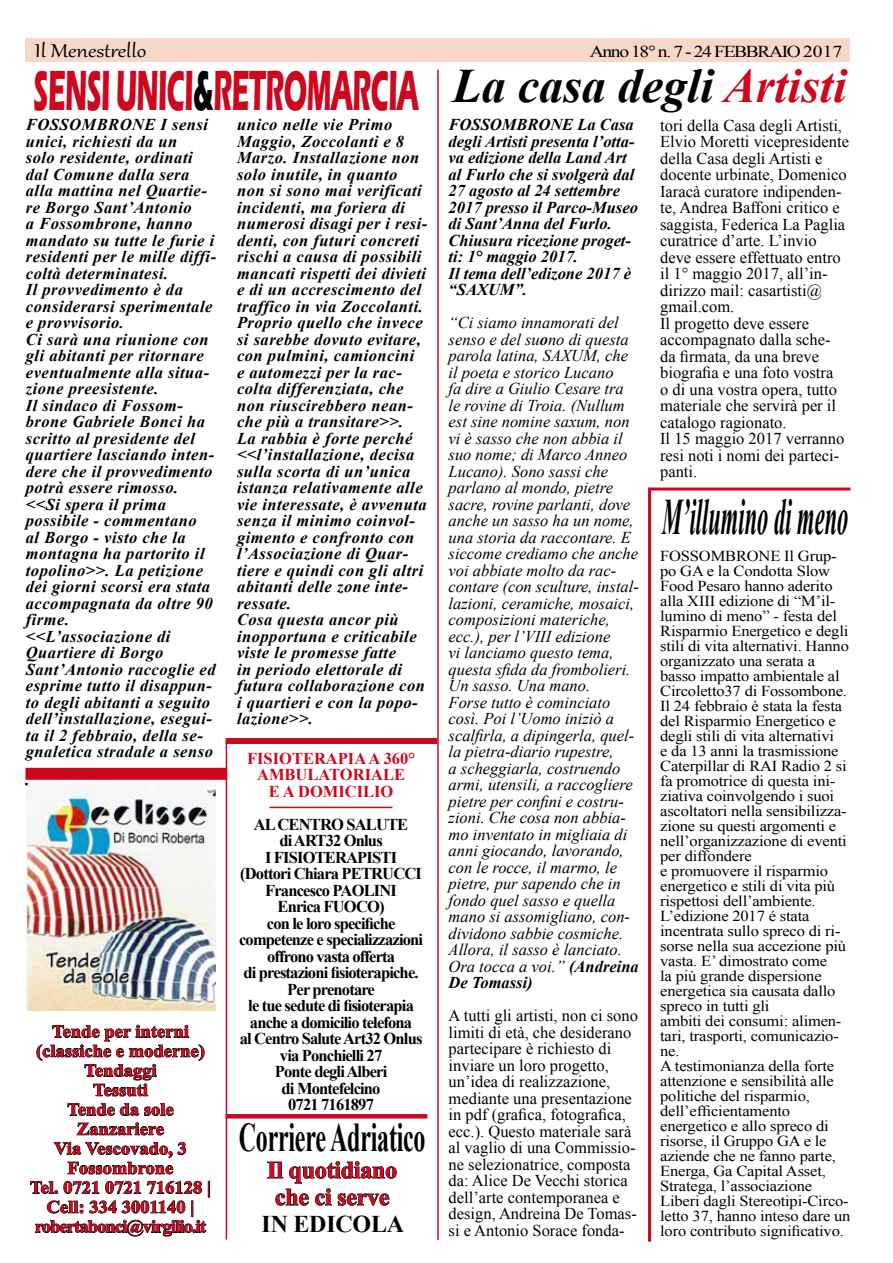
<style>
.page{position:relative;width:893px;height:1263px;background:#fff}
.page>*{position:absolute;margin:0;border:0;box-sizing:border-box;transform-origin:0 0}
.t1{font:700 58.35px "Eras ITC";letter-spacing:-.02em;color:#cd071e;scale:.46 1}
.t2{font:italic 700 51px "Times New Roman";color:#000;scale:.44 1}
.t3{font:italic 700 48px "Times New Roman";color:#000}
.t4{font:700 40.8px "Times New Roman";letter-spacing:-.01em;color:#000;scale:.59 1}
.t5{font:700 24px/27px "Times New Roman";letter-spacing:-.01em;color:#cd071e;text-align:center}
.t6{font:700 24px "Times New Roman";letter-spacing:-.01em;color:#000}
.t7{font:22.95px "Gabriola";color:#000;scale:1.18 1}
.t8{font:700 17.7px/19.5px "Times New Roman";color:#cd071e;text-align:center;scale:1.05 1}
.t9{font:16.65px "Times New Roman";letter-spacing:-.07em;color:#000;scale:1.18 1}
.t10{font:italic 700 16.5px/16.5px "Times New Roman";letter-spacing:.03em;color:#000}
.t11{font:italic 16.5px/16.5px "Times New Roman";color:#000}
.t12{font:16.5px/16.5px "Times New Roman";color:#000}
.t13{font:700 16.5px/16.5px "Times New Roman";letter-spacing:-.05em;color:#000;text-align:center}
.t14{font:italic 700 16.5px/16.5px "Times New Roman";color:#000}
.t15{font:700 16.5px/16.5px "Times New Roman";color:#cd071e;text-align:center}
.t16{font:15.15px/15px "Times New Roman";letter-spacing:-.01em;color:#000;scale:1.09 1}
.s1{color:#000}
.s2{color:#cd071e}
.s3{font-weight:700}
</style>
<div class="page">
<hr style="left:226px;top:1114px;width:201px;height:4px;background:#cd071e">
<svg style="left:36px;top:1024px;width:169px;height:73px"></svg>
<svg style="left:67px;top:1103px;width:107px;height:13px"></svg>
<svg style="left:30px;top:1122px;width:180px;height:115px"></svg>
<div style="left:26px;top:38px;width:824px;height:24px;background:#f6d7c8"></div>
<img style="left:26px;top:784px;width:189px;height:226px">
<div style="left:26px;top:768px;width:201px;height:12px;background:#cd071e"></div>
<hr style="left:226px;top:740px;width:1px;height:499px;background:#cd071e">
<svg style="left:267px;top:1161px;width:130px;height:45px"></svg>
<hr style="left:437px;top:70px;width:2px;height:1170px;background:#cd071e">
<div style="left:226px;top:738px;width:211px;height:6px;background:#cd071e"></div>
<hr style="left:269px;top:807px;width:123px;height:1px;background:#cd071e">
<hr style="left:649px;top:487px;width:201px;height:3px;background:#cd071e">
<hr style="left:648px;top:487px;width:3px;height:755px;background:#cd071e">
<h3 class="t7" style="left:35px;top:35px;width:96px">Il Menestrello</h3>
<p class="t9" style="left:590px;top:40px;width:215px">Anno 18° n. 7 - 24 FEBBRAIO 2017</p>
<h1 class="t1" style="left:34px;top:57px;width:840px">SENSI UNICI<span class="s1">&amp;</span>RETROMARCIA</h1>
<h3 class="t3" style="left:452px;top:53px;width:396px">La casa degli <span class="s2">Artisti</span></h3>
<p class="t10" style="left:26px;top:116px;width:192px">FOSSOMBRONE I sensi unici, richiesti da un<br>solo residente, ordinati dal Comune dalla sera alla mattina nel Quartie&shy;re Borgo Sant’Antonio<br>a Fossombrone, hanno mandato su tutte le furie i residenti per le mille diffi&shy;coltà determinatesi.<br>Il provvedimento è da considerarsi sperimentale e provvisorio.<br>Ci sarà una riunione con gli abitanti per ritornare eventualmente alla situa&shy;zione preesistente.<br>Il sindaco di Fossom&shy;brone Gabriele Bonci ha scritto al presidente del quartiere lasciando inten&shy;dere che il provvedimento potrà essere rimosso. &lt;&lt;Si spera il prima possibile - commentano<br>al Borgo - visto che la montagna ha partorito il topolino&gt;&gt;. La petizione dei giorni scorsi era stata accompagnata da oltre 90 firme.<br>&lt;&lt;L’associazione di<br>Quartiere di Borgo<br>Sant’Antonio raccoglie ed esprime tutto il disappun&shy;to degli abitanti a seguito dell’installazione, esegui&shy;ta il 2 febbraio, della se&shy;gnaletica stradale a senso</p>
<p class="t8" style="left:30px;top:1021px;width:174px">Tende per interni (classiche e moderne)<br>Tendaggi<br>Tessuti<br>Tende da sole<br>Zanzariere<br>Via Vescovado, 3<br>Fossombrone<br>Tel. 0721 0721 716128 |<br>Cell: 334 3001140 | robertabonci@virgilio.it</p>
<p class="t10" style="left:237px;top:116px;width:192px">unico nelle vie Primo<br>Maggio, Zoccolanti e 8<br>Marzo. Installazione non solo inutile, in quanto non si sono mai verificati incidenti, ma foriera di numerosi disagi per i resi&shy;denti, con futuri concreti rischi a causa di possibili mancati rispetti dei divieti e di un accrescimento del traffico in via Zoccolanti.<br>Proprio quello che invece si sarebbe dovuto evitare, con pulmini, camioncini<br>e automezzi per la rac&shy;colta differenziata, che non riuscirebbero nean&shy;che più a transitare&gt;&gt;.<br>La rabbia è forte perché &lt;&lt;l’installazione, decisa sulla scorta di un’unica istanza relativamente alle vie interessate, è avvenuta senza il minimo coinvol&shy;gimento e confronto con l’Associazione di Quar&shy;tiere e quindi con gli altri abitanti delle zone inte&shy;ressate.<br>Cosa questa ancor più inopportuna e criticabile viste le promesse fatte<br>in periodo elettorale di futura collaborazione con i quartieri e con la popo&shy;lazione&gt;&gt;.</p>
<p class="t14" style="left:449px;top:116px;width:191px">FOSSOMBRONE La Casa degli Artisti presenta l’otta&shy;va edizione della Land Art al Furlo che si svolgerà dal<br>27 agosto al 24 settembre<br>2017 presso il Parco-Museo di Sant’Anna del Furlo.<br>Chiusura ricezione proget&shy;ti: 1° maggio 2017.<br>Il tema dell’edizone 2017 è “SAXUM”.</p>
<p class="t11" style="left:449px;top:314px;width:192px">“Ci siamo innamorati del senso e del su<span class="s3">o</span>no di questa parola latina, SAXUM, che il poeta e storico Lucano<br>fa dire a Giulio Cesare tra le rovine di Troia. (Nullum est sine nomine saxum, non vi è sasso che non abbia il suo nome; di Marco Anneo<br>Lucano). Sono sassi che parlano al mondo, pietre sacre, rovine parlanti, dove anche un sasso ha un nome, una storia da raccontare. E siccome crediamo che anche voi abbiate molto da rac&shy;contare (con sculture, instal&shy;lazioni, ceramiche, mosaici, composizioni materiche, ecc.), per l’VIII edizione<br>vi lanciamo questo tema, questa sfida da frombolieri.<br>Un sasso. Una mano.<br>Forse tutto è cominciato così. Poi l’Uomo iniziò a scalfirla, a dipingerla, quel&shy;la pietra-diario rupestre,<br>a scheggiarla, costruendo armi, utensili, a raccogliere pietre per confini e costru&shy;zioni. Che cosa non abbia&shy;mo inventato in migliaia di anni giocando, lavorando, con le rocce, il marmo, le pietre, pur sapendo che in fondo quel sasso e quella mano si assomigliano, con&shy;dividono sabbie cosmiche.<br>Allora, il sasso è lanciato.<br>Ora tocca a voi.” <span class="s3">(Andreina<br>De Tomassi)</span></p>
<p class="t12" style="left:449px;top:1007px;width:191px">A tutti gli artisti, non ci sono limiti di età, che desiderano partecipare è richiesto di inviare un loro progetto, un’idea di realizzazione, mediante una presentazione in pdf (grafica, fotografica, ecc.). Questo materiale sarà al vaglio di una Commissio&shy;ne selezionatrice, composta da: Alice De Vecchi storica dell’arte contemporanea e design, Andreina De Tomas&shy;si e Antonio Sorace fonda-</p>
<p class="t15" style="left:247px;top:749px;width:169px">FISIOTERAPIA A 360°<br>AMBULATORIALE<br>E A DOMICILIO</p>
<p class="t13" style="left:239px;top:815px;width:186px">AL CENTRO SALUTE<br>di ART32 Onlus<br>I FISIOTERAPISTI (Dottori Chiara PETRUCCI<br>Francesco PAOLINI<br>Enrica FUOCO)<br>con le loro specifiche competenze e specializzazioni offrono vasta offerta<br>di prestazioni fisioterapiche.<br>Per prenotare<br>le tue sedute di fisioterapia anche a domicilio telefona<br>al Centro Salute Art32 Onlus via Ponchielli 27<br>Ponte degli Alberi<br>di Montefelcino<br>0721 7161897</p>
<h3 class="t4" style="left:239px;top:1109px;width:318px">Corriere Adriatico</h3>
<h3 class="t5" style="left:267px;top:1156px;width:131px">Il quotidiano che ci serve</h3>
<h3 class="t6" style="left:262px;top:1207px;width:144px">IN EDICOLA</h3>
<p class="t12" style="left:660px;top:116px;width:190px">tori della Casa degli Artisti,<br>Elvio Moretti vicepresidente della Casa degli Artisti e docente urbinate, Domenico<br>Iaracà curatore indipenden&shy;te, Andrea Baffoni critico e saggista, Federica La Paglia curatrice d’arte. L’invio deve essere effettuato entro il 1° maggio 2017, all’in&shy;dirizzo mail: casartisti@ gmail.com.<br>Il progetto deve essere accompagnato dalla sche&shy;da firmata, da una breve biografia e una foto vostra<br>o di una vostra opera, tutto materiale che servirà per il catalogo ragionato.<br>Il 15 maggio 2017 verranno resi noti i nomi dei parteci&shy;panti.</p>
<h2 class="t2" style="left:662px;top:482px;width:425px">M’illumino di meno</h2>
<p class="t16" style="left:660px;top:548px;width:176px">FOSSOMBRONE Il Grup&shy;po GA e la Condotta Slow<br>Food Pesaro hanno aderito alla XIII edizione di “M’il&shy;lumino di meno” - festa del<br>Risparmio Energetico e degli stili di vita alternativi. Hanno organizzato una serata a basso impatto ambientale al<br>Circoletto37 di Fossombone.<br>Il 24 febbraio è stata la festa del Risparmio Energetico e degli stili di vita alternativi<br>e da 13 anni la trasmissione<br>Caterpillar di RAI Radio 2 si fa promotrice di questa ini&shy;ziativa coinvolgendo i suoi ascoltatori nella sensibilizza&shy;zione su questi argomenti e nell’organizzazione di eventi per diffondere<br>e promuovere il risparmio energetico e stili di vita più rispettosi dell’ambiente.<br>L’edizione 2017 é stata incentrata sullo spreco di ri&shy;sorse nella sua accezione più vasta. E’ dimostrato come<br>la più grande dispersione energetica sia causata dallo spreco in tutti gli<br>ambiti dei consumi: alimen&shy;tari, trasporti, comunicazio&shy;ne.<br>A testimonianza della forte attenzione e sensibilità alle politiche del risparmio, dell’efficientamento energetico e allo spreco di risorse, il Gruppo GA e le aziende che ne fanno parte,<br>Energa, Ga Capital Asset,<br>Stratega, l’associazione<br>Liberi dagli Stereotipi-Circo&shy;letto 37, hanno inteso dare un loro contributo significativo.</p>
</div>
